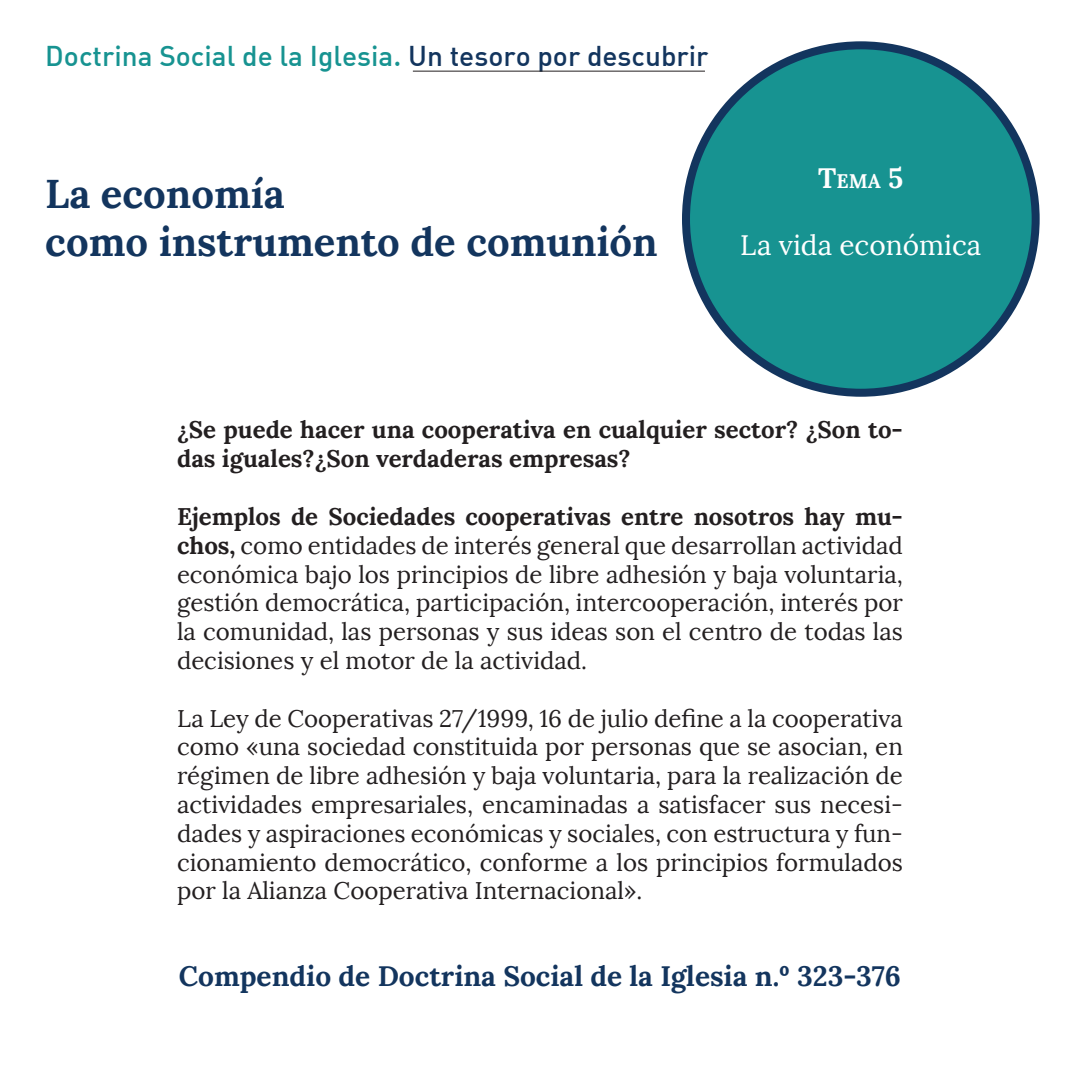
<style>
.page{position:relative;width:1081px;height:1081px;background:#fff}
.page>*{position:absolute;margin:0;border:0;box-sizing:border-box;transform-origin:0 0}
.t1{font:700 40px "Lora";color:#13355e}
.t2{font:500 28px "DIN Alternate";color:#179391}
.t3{font:700 28px "Lora";color:#13355e}
.t4{font:28px "Lora";color:#fff}
.t5{font:24px/28.8px "Lora";color:#231f20;text-align:justify}
.t6{font:700 24px/28.8px "Lora";color:#231f20}
.t7{font:700 19.6px "Lora";color:#fff}
.s1{color:#13355e}
.s2{font-size:28px}
.s3{font-weight:700}
</style>
<div class="page">
<div style="left:686px;top:45px;width:349px;height:348px;background:#179391;border-radius:50%"></div>
<div style="left:682px;top:41px;width:357px;height:356px;border:8px solid #13355e;border-radius:50%"></div>
<hr style="left:413px;top:71px;width:292px;height:1px;background:#231f20">
<p class="t2" style="left:45px;top:38px;width:664px">Doctrina Social de la Iglesia. <span class="s1">Un tesoro por descubrir</span></p>
<p class="t1" style="left:45px;top:168px;width:241px">La economía</p>
<p class="t1" style="left:45px;top:216px;width:614px">como instrumento de comunión</p>
<p class="t7" style="left:818px;top:168px;width:87px"><span class="s2">T</span>EMA <span class="s2">5</span></p>
<p class="t4" style="left:740px;top:228px;width:242px">La vida económica</p>
<p class="t6" style="left:177px;top:415px;width:727px">¿Se puede hacer una cooperativa en cualquier sector? ¿Son to&shy;das iguales?¿Son verdaderas empresas?</p>
<p class="t5" style="left:177px;top:502px;width:727px"><span class="s3">Ejemplos de Sociedades cooperativas entre nosotros hay mu&shy;chos,</span> como entidades de interés general que desarrollan actividad económica bajo los principios de libre adhesión y baja voluntaria, gestión democrática, participación, intercooperación, interés por la comunidad, las personas y sus ideas son el centro de todas las decisiones y el motor de la actividad.</p>
<p class="t5" style="left:177px;top:703px;width:727px">La Ley de Cooperativas 27/1999, 16 de julio define a la cooperativa como «una sociedad constituida por personas que se asocian, en régimen de libre adhesión y baja voluntaria, para la realización de actividades empresariales, encaminadas a satisfacer sus necesi&shy;dades y aspiraciones económicas y sociales, con estructura y fun&shy;cionamiento democrático, conforme a los principios formulados por la Alianza Cooperativa Internacional».</p>
<p class="t3" style="left:179px;top:957px;width:723px">Compendio de Doctrina Social de la Iglesia n.º 323-376</p>
</div>
